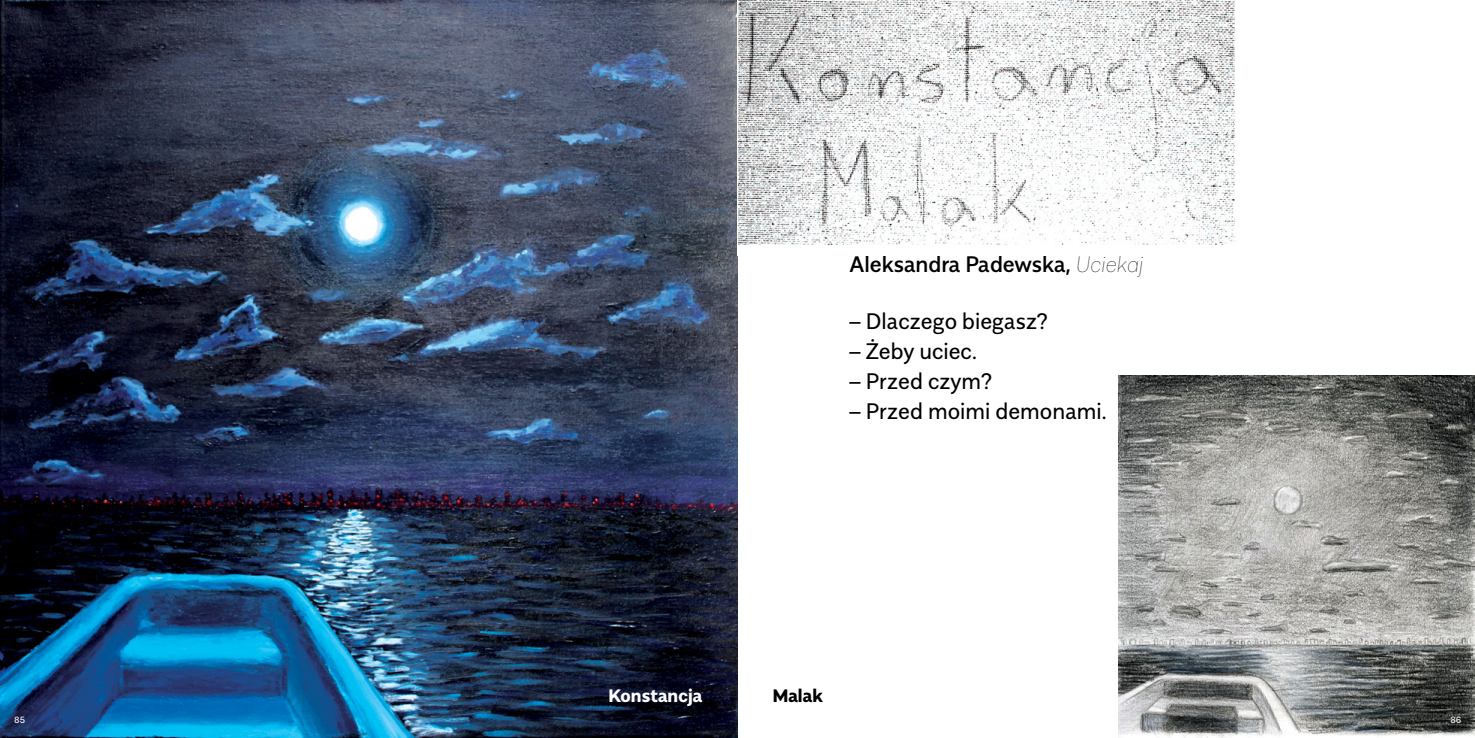
<style>
.page{position:relative;width:1475px;height:738px;background:#fff}
.page>*{position:absolute;margin:0;border:0;box-sizing:border-box;transform-origin:0 0}
.t1{font:22.4px "Alergia Normal";color:#000}
.t2{font:500 22.4px "Alergia Normal";color:#000}
.t3{font:700 18px "Alergia Normal";color:#fff}
.t4{font:700 18px "Alergia Normal";color:#000}
.t5{font:9px "Alergia Normal";color:#fff}
.s1{font-weight:100;font-style:italic}
</style>
<div class="page">
<img style="left:0;top:0;width:737px;height:737px">
<img style="left:1118px;top:375px;width:356px;height:362px">
<img style="left:737px;top:0;width:498px;height:245px">
<p class="t2" style="left:849px;top:246px;width:295px">Aleksandra Padewska, <span class="s1">Uciekaj</span></p>
<p class="t1" style="left:849px;top:303px;width:200px">– Dlaczego biegasz?</p>
<p class="t1" style="left:849px;top:333px;width:129px">– Żeby uciec.</p>
<p class="t1" style="left:849px;top:363px;width:144px">– Przed czym?</p>
<p class="t1" style="left:849px;top:393px;width:258px">– Przed moimi demonami.</p>
<p class="t3" style="left:608px;top:680px;width:95px">Konstancja</p>
<p class="t4" style="left:772px;top:680px;width:52px">Malak</p>
<p class="t5" style="left:14px;top:712px;width:12px">85</p>
<p class="t5" style="left:1449px;top:712px;width:13px">86</p>
</div>
